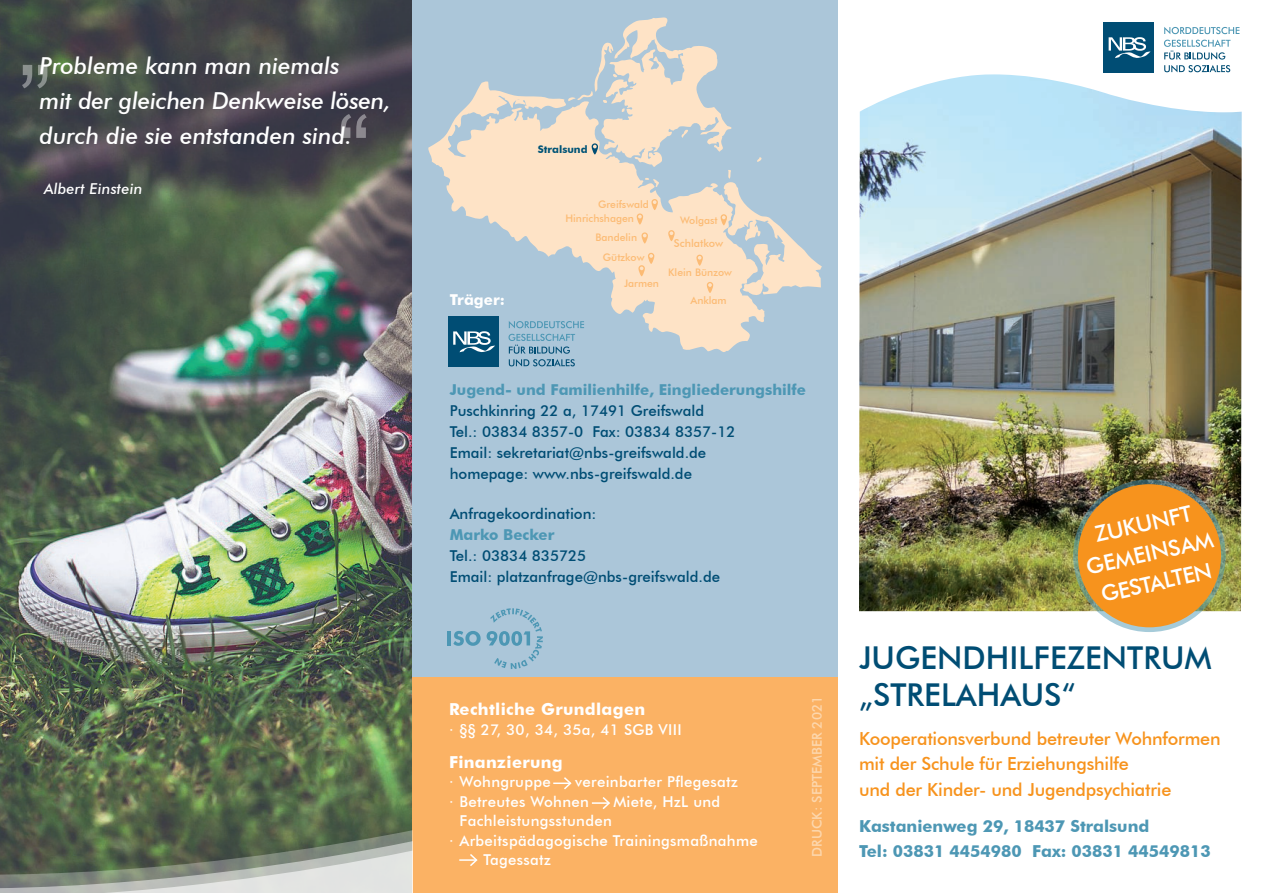
<style>
.page{position:relative;width:1263px;height:893px;background:#fff}
.page>*{position:absolute;margin:0;border:0;box-sizing:border-box;transform-origin:0 0}
.t1{font:102px "Arial";color:#fff}
.t2{font:100.35px "Arial";color:#fff}
.t3{font:500 31.5px/37.8px "Futura BT";color:#004d74}
.t4{font:italic 500 23.4px/35.1px "Futura BT";color:#fff}
.t5{font:500 22.2px/29.7px "Futura BT";color:#fff}
.t6{font:500 18px/25.5px "Futura BT";letter-spacing:-.01em;color:#f7931d}
.t7{font:700 16.5px/25.5px "Futura BT";color:#4d97b4}
.t8{font:700 16.5px "Futura BT";letter-spacing:.02em;color:#fff}
.t9{font:500 15px/21px "Futura BT";color:#004d74}
.t10{font:500 15px/19.5px "Futura BT";letter-spacing:.02em;color:#fff}
.t11{font:700 15px "Futura BT";color:#4d97b4}
.t12{font:italic 500 15px "Futura BT";letter-spacing:.01em;color:#fff}
.t13{font:700 15px "Futura BT";color:#fff}
.t14{font:500 13.5px "Futura BT";color:#fdd7ad}
.t15{font:500 10.8px "Futura BT";color:#fcbb74}
.t16{font:500 10.35px "Futura BT";color:#fcbb74}
.t17{font:700 10.35px "Futura BT";color:#005376}
</style>
<div class="page">
<img style="left:0;top:0;width:412px;height:797px">
<div style="left:412px;top:0;width:426px;height:893px;background:#abc6d9"></div>
<div style="left:412px;top:678px;width:426px;height:215px;background:#fbb264"></div>
<img style="left:859px;top:74px;width:383px;height:537px">
<div style="left:1103px;top:22px;width:51px;height:51px;background:#004d74"></div>
<svg style="left:1108px;top:37px;width:42px;height:21px"></svg>
<svg style="left:1164px;top:27px;width:75px;height:7px"></svg>
<svg style="left:1164px;top:40px;width:66px;height:32px"></svg>
<div style="left:448px;top:316px;width:51px;height:51px;background:#004d74"></div>
<svg style="left:508px;top:352px;width:67px;height:14px"></svg>
<svg style="left:428px;top:81px;width:337px;height:271px"></svg>
<svg style="left:566px;top:17px;width:256px;height:280px"></svg>
<svg style="left:1073px;top:479px;width:153px;height:153px"></svg>
<div style="left:1078px;top:484px;width:143px;height:143px;background:#f7931d;border-radius:50%"></div>
<svg style="left:553px;top:777px;width:19px;height:13px"></svg>
<svg style="left:592px;top:797px;width:18px;height:12px"></svg>
<svg style="left:0;top:797px;width:412px;height:96px"></svg>
<svg style="left:459px;top:854px;width:19px;height:12px"></svg>
<hr style="left:447px;top:631px;width:4px;height:14px;background:#4d97b4">
<svg style="left:453px;top:631px;width:28px;height:15px"></svg>
<svg style="left:487px;top:608px;width:56px;height:61px"></svg>
<h3 class="t4" style="left:40px;top:48px;width:353px">Probleme kann man niemals<br>mit der gleichen Denkweise lösen, durch die sie entstanden sind.</h3>
<p class="t12" style="left:44px;top:179px;width:100px">Albert Einstein</p>
<h2 class="t2" style="left:51px;top:120px;width:35px;rotate:-180deg">“</h2>
<h1 class="t1" style="left:337px;top:82px;width:35px">“</h1>
<p class="t17" style="left:538px;top:143px;width:51px">Stralsund</p>
<p class="t16" style="left:598px;top:198px;width:52px">Greifswald</p>
<p class="t16" style="left:565px;top:212px;width:70px">H inrichshagen</p>
<p class="t16" style="left:680px;top:214px;width:39px">Wolgast</p>
<p class="t13" style="left:450px;top:290px;width:57px">Träger:</p>
<p class="t16" style="left:596px;top:231px;width:43px">Bandelin</p>
<p class="t16" style="left:603px;top:251px;width:43px">Gützkow</p>
<p class="t16" style="left:624px;top:277px;width:36px">Jarmen</p>
<p class="t15" style="left:674px;top:237px;width:51px">Schlatkow</p>
<p class="t16" style="left:668px;top:266px;width:65px">Klein Bünzow</p>
<p class="t16" style="left:690px;top:294px;width:38px">Anklam</p>
<p class="t11" style="left:450px;top:380px;width:358px">Jugend- und Familienhilfe, Eingliederungshilfe</p>
<p class="t9" style="left:450px;top:400px;width:287px">Puschkinring 22 a, 17491 Greifswald Tel.: 03834 8357-0 Fax: 03834 8357-12<br>Email: sekretariat@nbs-greifswald.de homepage: www.nbs-greifswald.de</p>
<p class="t9" style="left:450px;top:503px;width:148px">Anfragekoordination:</p>
<p class="t11" style="left:450px;top:526px;width:106px">Marko Becker</p>
<p class="t9" style="left:450px;top:545px;width:272px">Tel.: 03834 835725<br>Email: platzanfrage@nbs-greifswald.de</p>
<p class="t8" style="left:449px;top:699px;width:198px">Rechtliche Grundlagen</p>
<p class="t10" style="left:449px;top:720px;width:221px">· §§ 27, 30, 34, 35a, 41 SGB VIII</p>
<p class="t8" style="left:449px;top:752px;width:115px">Finanzierung</p>
<p class="t10" style="left:449px;top:772px;width:103px">· Wohngruppe</p>
<p class="t10" style="left:449px;top:772px;width:290px;text-indent:126px">vereinbarter Pflegesatz · Betreutes Wohnen</p>
<p class="t10" style="left:613px;top:792px;width:108px">Miete, HzL und</p>
<p class="t10" style="left:459px;top:811px;width:154px">Fachleistungsstunden</p>
<p class="t10" style="left:449px;top:831px;width:310px">· Arbeitspädagogische Trainingsmaßnahme</p>
<p class="t10" style="left:484px;top:850px;width:69px">Tagessatz</p>
<p class="t14" style="left:809px;top:857px;width:163px;rotate:-90deg">DRUCK: September 2021</p>
<h3 class="t5" style="left:1076px;top:524px;width:116px;text-indent:16px;rotate:-13deg">Zukunft<br>GEMEIN</h3>
<h3 class="t5" style="left:1098px;top:580px;width:64px;rotate:-13deg">GE STALTEN</h3>
<h3 class="t3" style="left:859px;top:638px;width:354px">Jugendhilfezentrum „Strelahaus“</h3>
<p class="t6" style="left:859px;top:725px;width:363px">Kooperationsverbund betreuter Wohnformen mit der Schule für Erziehungshilfe<br>und der Kinder- und Jugendpsychiatrie</p>
<p class="t7" style="left:859px;top:813px;width:353px">Kastanienweg 29, 18437 Stralsund<br>Tel: 03831 4454980 Fax: 03831 44549813</p>
</div>
